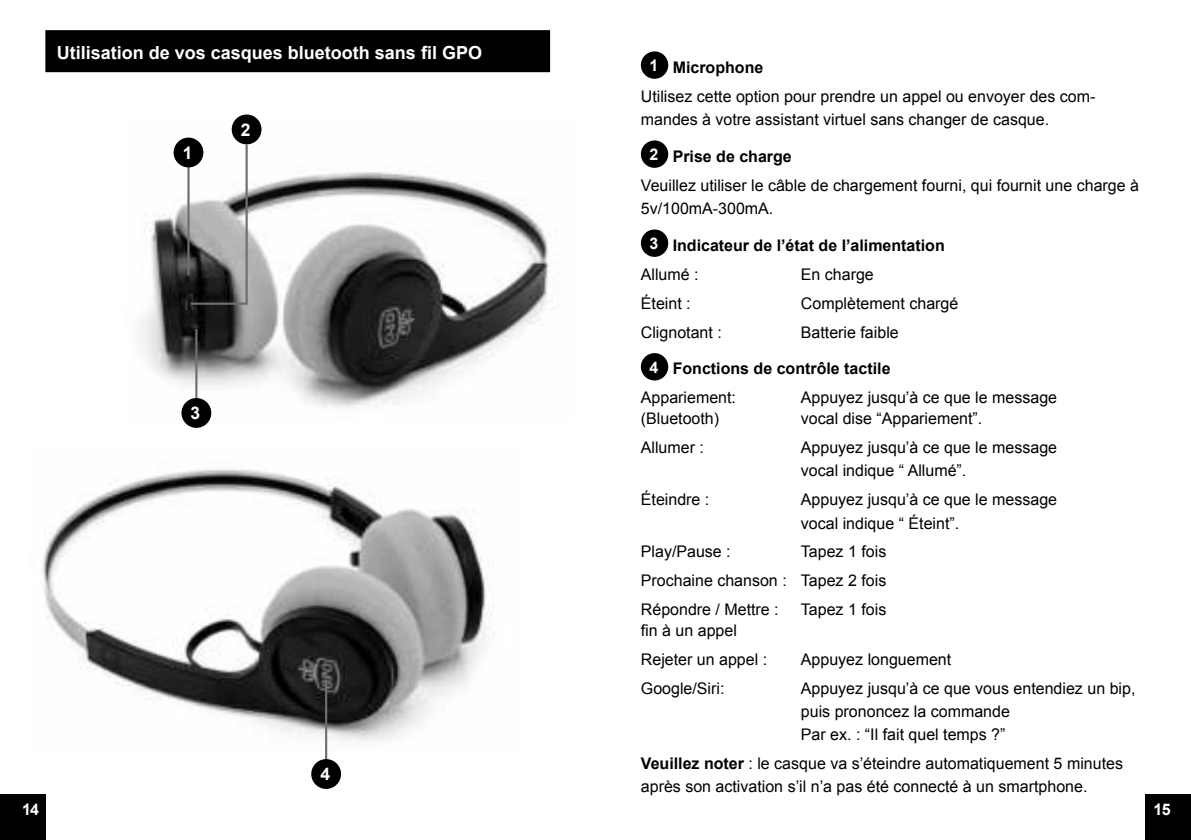
<style>
.page{position:relative;width:1191px;height:840px;background:#fff}
.page>*{position:absolute;margin:0;border:0;box-sizing:border-box;transform-origin:0 0}
.t1{font:700 18px "Arial";color:#fff}
.t2{font:700 17.4px "Arial";color:#fff}
.t3{font:16px/28.8px "Arial";color:#000}
.t4{font:700 16px/28.8px "Arial";color:#000}
.t5{font:700 16px "Arial";color:#fff}
.s1{font-weight:700;color:#fff}
.s2{font-weight:700}
.s3{color:#fff}
.s4{font-weight:400}
</style>
<div class="page">
<div style="left:1145px;top:794px;width:46px;height:45px;background:#000"></div>
<div style="left:0;top:794px;width:45px;height:45px;background:#000"></div>
<div style="left:45px;top:30px;width:505px;height:42px;background:#000"></div>
<div style="left:641px;top:51px;width:27px;height:28px;background:#000;border-radius:50%"></div>
<div style="left:641px;top:140px;width:27px;height:28px;background:#000;border-radius:50%"></div>
<div style="left:641px;top:229px;width:27px;height:28px;background:#000;border-radius:50%"></div>
<div style="left:641px;top:353px;width:27px;height:27px;background:#000;border-radius:50%"></div>
<img style="left:43px;top:469px;width:451px;height:284px">
<img style="left:140px;top:120px;width:410px;height:300px">
<hr style="left:325px;top:679px;width:2px;height:87px;background:#706f6f">
<div style="left:232px;top:114px;width:29px;height:30px;background:#000;border-radius:50%"></div>
<svg style="left:189px;top:142px;width:60px;height:164px"></svg>
<hr style="left:187px;top:149px;width:3px;height:126px;background:#706f6f">
<hr style="left:195px;top:329px;width:2px;height:76px;background:#706f6f">
<div style="left:174px;top:137px;width:29px;height:30px;background:#000;border-radius:50%"></div>
<div style="left:181px;top:398px;width:30px;height:29px;background:#000;border-radius:50%"></div>
<div style="left:311px;top:758px;width:30px;height:30px;background:#000;border-radius:50%"></div>
<p class="t1" style="left:57px;top:40px;width:427px">Utilisation de vos casques bluetooth sans fil GPO</p>
<p class="t2" style="left:183px;top:146px;width:11px">1</p>
<p class="t2" style="left:241px;top:123px;width:11px">2</p>
<p class="t2" style="left:191px;top:406px;width:11px">3</p>
<p class="t2" style="left:320px;top:767px;width:11px">4</p>
<p class="t3" style="left:641px;top:54px;width:456px;text-indent:9px"><span class="s1">1</span> <span class="s2">Microphone<br></span>Utilisez cette option pour prendre un appel ou envoyer des com-</p>
<p class="t3" style="left:641px;top:106px;width:410px">mandes à votre assistant virtuel sans changer de casque.</p>
<p class="t3" style="left:641px;top:143px;width:500px;text-indent:9px"><span class="s1">2</span> <span class="s2">Prise de charge<br></span>Veuillez utiliser le câble de chargement fourni, qui fournit une charge à</p>
<p class="t3" style="left:641px;top:195px;width:134px">5v/100mA-300mA.</p>
<p class="t4" style="left:641px;top:232px;width:305px;text-indent:9px"><span class="s3">3</span> Indicateur de l’état de l’alimentation<br><span class="s4">Allumé :</span></p>
<p class="t3" style="left:801px;top:261px;width:74px">En charge</p>
<p class="t3" style="left:641px;top:290px;width:51px">Éteint :</p>
<p class="t3" style="left:801px;top:290px;width:159px">Complètement chargé</p>
<p class="t3" style="left:641px;top:319px;width:82px">Clignotant :</p>
<p class="t3" style="left:801px;top:319px;width:99px">Batterie faible</p>
<p class="t4" style="left:641px;top:356px;width:251px;text-indent:9px"><span class="s3">4</span> Fonctions de contrôle tactile<br><span class="s4">Appariement:</span></p>
<p class="t3" style="left:801px;top:384px;width:258px">Appuyez jusqu’à ce que le message</p>
<p class="t3" style="left:641px;top:405px;width:80px">(Bluetooth)</p>
<p class="t3" style="left:801px;top:405px;width:183px">vocal dise “Appariement”.</p>
<p class="t3" style="left:641px;top:434px;width:65px">Allumer :</p>
<p class="t3" style="left:801px;top:437px;width:258px;line-height:23.2px">Appuyez jusqu’à ce que le message vocal indique “ Allumé”.</p>
<p class="t3" style="left:641px;top:486px;width:70px">Éteindre :</p>
<p class="t3" style="left:801px;top:489px;width:258px;line-height:23.2px">Appuyez jusqu’à ce que le message vocal indique “ Éteint”.</p>
<p class="t3" style="left:641px;top:538px;width:91px">Play/Pause :</p>
<p class="t3" style="left:641px;top:538px;width:247px;text-align:justify;text-indent:160px">Tapez 1 fois Prochaine chanson : Tapez 2 fois Répondre / Mettre :</p>
<p class="t3" style="left:801px;top:596px;width:87px">Tapez 1 fois</p>
<p class="t3" style="left:641px;top:616px;width:128px">fin à un appel<br>Rejeter un appel :</p>
<p class="t3" style="left:801px;top:646px;width:152px">Appuyez longuement</p>
<p class="t3" style="left:641px;top:675px;width:85px">Google/Siri:</p>
<p class="t3" style="left:801px;top:677px;width:336px;line-height:23.2px">Appuyez jusqu’à ce que vous entendiez un bip, puis prononcez la commande<br>Par ex. : “Il fait quel temps ?”</p>
<p class="t3" style="left:641px;top:753px;width:483px;line-height:23.2px"><span class="s2">Veuillez noter</span> : le casque va s’éteindre automatiquement 5 minutes après son activation s’il n’a pas été connecté à un smartphone.</p>
<p class="t5" style="left:22px;top:803px;width:18px">14</p>
<p class="t5" style="left:1153px;top:803px;width:18px">15</p>
</div>
